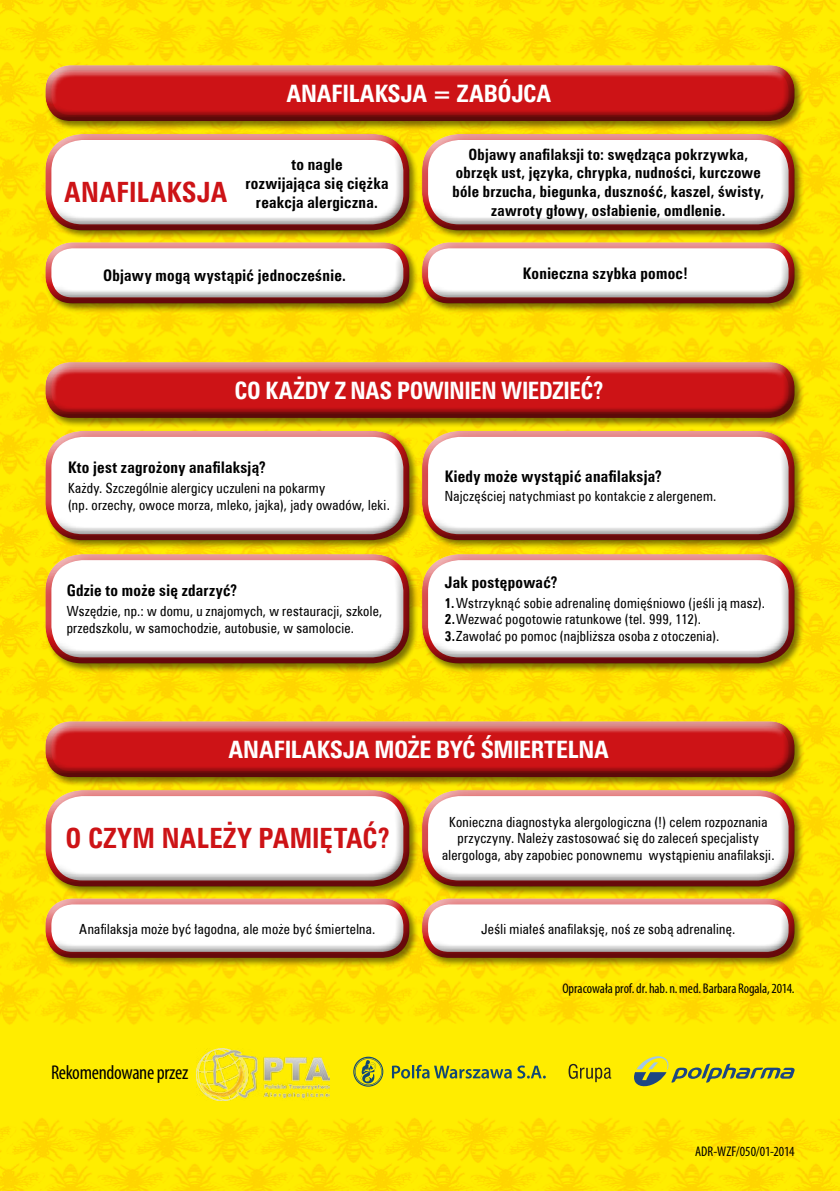
<style>
.page{position:relative;width:840px;height:1191px;background:#fff}
.page>*{position:absolute;margin:0;border:0;box-sizing:border-box;transform-origin:0 0}
.t1{font:700 28px "Zurich Cn EU";letter-spacing:.015em;color:#cd1316;scale:.96 1}
.t2{font:700 24px "Zurich Cn EU";letter-spacing:-.01em;color:#fff}
.t3{font:700 24px "Zurich Cn EU";letter-spacing:-.01em;color:#fff;scale:.96 1}
.t4{font:condensed 20px "Myriad Pro";letter-spacing:-.015em;color:#000}
.t5{font:700 16px/19.2px "Zurich Cn EU";letter-spacing:.02em;color:#000;text-align:center;scale:.96 1}
.t6{font:700 15.6px/18.8px "Zurich Cn EU";letter-spacing:.02em;color:#000;text-align:center;scale:.96 1}
.t7{font:14px/16.8px "Zurich Cn EU";letter-spacing:.025em;color:#000;scale:.96 1}
.t8{font:condensed 14px "Myriad Pro";letter-spacing:-.005em;color:#000}
.s1{font-weight:700}
</style>
<div class="page">
<img style="left:0;top:0;width:839px;height:1191px">
<div style="left:44px;top:241px;width:374px;height:72px;background:#000;opacity:.5"></div>
<div style="left:31px;top:228px;width:385px;height:71px;background:#fff;opacity:.75"></div>
<div style="left:38px;top:246px;width:386px;height:61px;background:#000;opacity:.5"></div>
<div style="left:44px;top:897px;width:374px;height:70px;background:#000;opacity:.5"></div>
<div style="left:31px;top:884px;width:385px;height:70px;background:#fff;opacity:.75"></div>
<div style="left:38px;top:902px;width:386px;height:59px;background:#000;opacity:.5"></div>
<div style="left:44px;top:133px;width:374px;height:107px;background:#000;opacity:.5"></div>
<div style="left:31px;top:120px;width:383px;height:101px;background:#fff;opacity:.75"></div>
<div style="left:40px;top:142px;width:384px;height:91px;background:#000;opacity:.5"></div>
<div style="left:31px;top:416px;width:383px;height:115px;background:#fff;opacity:.75"></div>
<div style="left:40px;top:439px;width:384px;height:104px;background:#000;opacity:.5"></div>
<div style="left:44px;top:553px;width:374px;height:120px;background:#000;opacity:.5"></div>
<div style="left:31px;top:540px;width:383px;height:114px;background:#fff;opacity:.75"></div>
<div style="left:40px;top:562px;width:384px;height:104px;background:#000;opacity:.5"></div>
<div style="left:44px;top:789px;width:374px;height:107px;background:#000;opacity:.5"></div>
<div style="left:31px;top:775px;width:383px;height:102px;background:#fff;opacity:.75"></div>
<div style="left:40px;top:798px;width:384px;height:91px;background:#000;opacity:.5"></div>
<div style="left:420px;top:241px;width:383px;height:72px;background:#000;opacity:.5"></div>
<div style="left:407px;top:228px;width:394px;height:71px;background:#fff;opacity:.75"></div>
<div style="left:415px;top:246px;width:393px;height:61px;background:#000;opacity:.5"></div>
<div style="left:420px;top:897px;width:383px;height:70px;background:#000;opacity:.5"></div>
<div style="left:407px;top:884px;width:394px;height:70px;background:#fff;opacity:.75"></div>
<div style="left:415px;top:902px;width:393px;height:59px;background:#000;opacity:.5"></div>
<div style="left:420px;top:133px;width:383px;height:107px;background:#000;opacity:.5"></div>
<div style="left:407px;top:120px;width:392px;height:101px;background:#fff;opacity:.75"></div>
<div style="left:416px;top:142px;width:392px;height:91px;background:#000;opacity:.5"></div>
<div style="left:407px;top:416px;width:392px;height:115px;background:#fff;opacity:.75"></div>
<div style="left:416px;top:439px;width:392px;height:104px;background:#000;opacity:.5"></div>
<div style="left:420px;top:553px;width:383px;height:120px;background:#000;opacity:.5"></div>
<div style="left:407px;top:540px;width:392px;height:114px;background:#fff;opacity:.75"></div>
<div style="left:416px;top:562px;width:392px;height:104px;background:#000;opacity:.5"></div>
<div style="left:420px;top:789px;width:383px;height:107px;background:#000;opacity:.5"></div>
<div style="left:407px;top:775px;width:392px;height:102px;background:#fff;opacity:.75"></div>
<div style="left:416px;top:798px;width:392px;height:91px;background:#000;opacity:.5"></div>
<div style="left:44px;top:64px;width:759px;height:66px;background:#000;opacity:.5"></div>
<div style="left:34px;top:54px;width:765px;height:62px;background:#fff;opacity:.75"></div>
<div style="left:40px;top:70px;width:766px;height:53px;background:#000;opacity:.5"></div>
<div style="left:44px;top:361px;width:759px;height:66px;background:#000;opacity:.5"></div>
<div style="left:34px;top:351px;width:765px;height:62px;background:#fff;opacity:.75"></div>
<div style="left:40px;top:366px;width:766px;height:54px;background:#000;opacity:.5"></div>
<div style="left:44px;top:720px;width:759px;height:66px;background:#000;opacity:.5"></div>
<div style="left:34px;top:710px;width:765px;height:62px;background:#fff;opacity:.75"></div>
<div style="left:40px;top:725px;width:766px;height:54px;background:#000;opacity:.5"></div>
<img style="left:197px;top:1048px;width:132px;height:52px">
<svg style="left:392px;top:1064px;width:153px;height:14px;background:#b0b626"></svg>
<svg style="left:353px;top:1056px;width:30px;height:30px"></svg>
<svg style="left:633px;top:1054px;width:161px;height:34px;background:#d0cb1f"></svg>
<svg style="left:568px;top:1063px;width:43px;height:19px"></svg>
<h1 class="t1" style="left:64px;top:175px;width:171px">ANAFILAKSJA</h1>
<h2 class="t2" style="left:286px;top:78px;width:266px">ANAFILAKSJA = ZABÓJCA</h2>
<p class="t5" style="left:245px;top:154px;width:150px">to nagle<br>rozwijająca się ciężka reakcja alergiczna.</p>
<p class="t6" style="left:452px;top:144px;width:326px">Objawy anafilaksji to: swędząca pokrzywka, obrzęk ust, języka, chrypka, nudności, kurczowe bóle brzucha, biegunka, duszność, kaszel, świsty, zawroty głowy, osłabienie, omdlenie.</p>
<p class="t5" style="left:103px;top:265px;width:254px">Objawy mogą wystąpić jednocześnie.</p>
<p class="t5" style="left:522px;top:263px;width:173px">Konieczna szybka pomoc!</p>
<h2 class="t3" style="left:234px;top:375px;width:385px">CO KAŻDY Z NAS POWINIEN WIEDZIEĆ?</h2>
<p class="t5" style="left:68px;top:457px;width:207px">Kto jest zagrożony anafilaksją?</p>
<p class="t7" style="left:68px;top:479px;width:336px">Każdy. Szczególnie alergicy uczuleni na pokarmy<br>(np. orzechy, owoce morza, mleko, jajka), jady owadów, leki.</p>
<p class="t5" style="left:67px;top:581px;width:179px">Gdzie to może się zdarzyć?</p>
<p class="t7" style="left:67px;top:602px;width:330px">Wszędzie, np.: w domu, u znajomych, w restauracji, szkole, przedszkolu, w samochodzie, autobusie, w samolocie.</p>
<p class="t5" style="left:444px;top:466px;width:227px">Kiedy może wystąpić anafilaksja?</p>
<p class="t7" style="left:444px;top:488px;width:284px">Najczęściej natychmiast po kontakcie z alergenem.</p>
<p class="t5" style="left:444px;top:572px;width:119px">Jak postępować?</p>
<p class="t7" style="left:444px;top:594px;width:335px"><span class="s1">1.</span>Wstrzyknąć sobie adrenalinę domięśniowo (jeśli ją masz).<br><span class="s1">2.</span>Wezwać pogotowie ratunkowe (tel. 999, 112).<br><span class="s1">3.</span>Zawołać po pomoc (najbliższa osoba z otoczenia).</p>
<h2 class="t2" style="left:228px;top:734px;width:382px">ANAFILAKSJA MOŻE BYĆ ŚMIERTELNA</h2>
<h1 class="t1" style="left:65px;top:821px;width:339px">O CZYM NALEŻY PAMIĘTAĆ?</h1>
<p class="t7" style="left:442px;top:813px;width:347px;text-align:center">Konieczna diagnostyka alergologiczna (!) celem rozpoznania przyczyny. Należy zastosować się do zaleceń specjalisty alergologa, aby zapobiec ponownemu wystąpieniu anafilaksji.</p>
<p class="t7" style="left:79px;top:920px;width:310px">Anafilaksja może być łagodna, ale może być śmiertelna.</p>
<p class="t7" style="left:481px;top:920px;width:266px">Jeśli miałeś anafilaksję, noś ze sobą adrenalinę.</p>
<h3 class="t4" style="left:51px;top:1060px;width:139px">Rekomendowane przez</h3>
<p class="t8" style="left:562px;top:980px;width:233px">Opracowała prof. dr. hab. n. med. Barbara Rogala, 2014.</p>
<p class="t8" style="left:694px;top:1143px;width:101px">ADR-WZF/050/01-2014</p>
</div>
